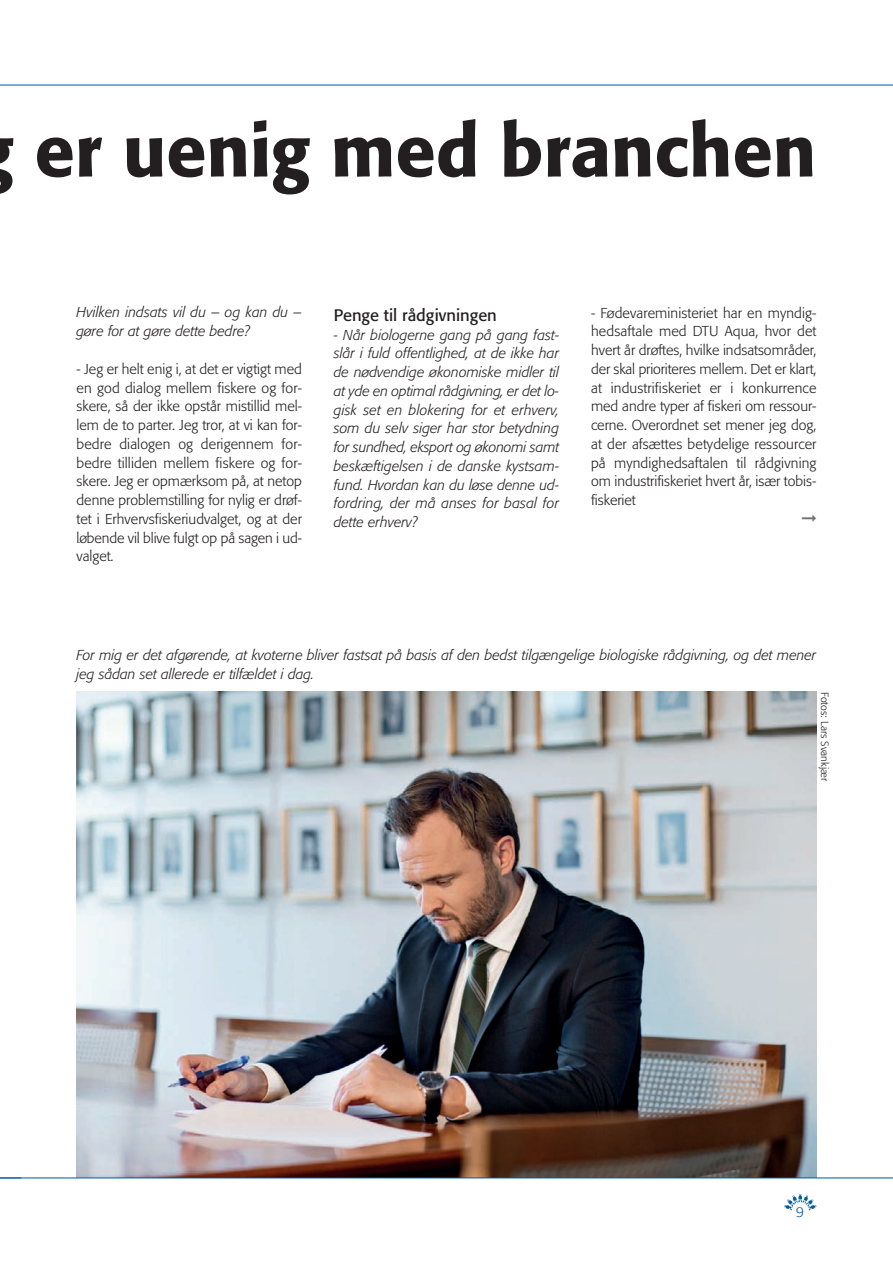
<style>
.page{position:relative;width:893px;height:1263px;background:#fff}
.page>*{position:absolute;margin:0;border:0;box-sizing:border-box;transform-origin:0 0}
.t1{font:500 72px "Formata";color:#231f20}
.t2{font:16.5px "Formata";color:#231f20}
.t3{font:300 14.25px/18.8px "Formata";color:#231f20;text-align:justify}
.t4{font:italic 300 14.25px/18.8px "Formata";color:#231f20}
.t5{font:300 14.25px "Formata";color:#015aaa}
.t6{font:300 10.5px "Formata";color:#231f20}
</style>
<div class="page">
<hr style="left:0;top:85px;width:893px;height:1px;background:#015aaa">
<svg style="left:784px;top:1194px;width:32px;height:16px"></svg>
<img style="left:77px;top:692px;width:739px;height:485px">
<hr style="left:0;top:1177px;width:893px;height:1px;background:#015aaa">
<h1 class="t1" style="left:34px;top:120px;width:783px">er uenig med branchen</h1>
<p class="t4" style="left:77px;top:304px;width:227px">Hvilken indsats vil du – og kan du – gøre for at gøre dette bedre?</p>
<p class="t3" style="left:77px;top:360px;width:227px">- Jeg er helt enig i, at det er vigtigt med en god dialog mellem fiskere og for&shy;skere, så der ikke opstår mistillid mel&shy;lem de to parter. Jeg tror, at vi kan for&shy;bedre dialogen og derigennem for&shy;bedre tilliden mellem fiskere og for&shy;skere. Jeg er opmærksom på, at netop denne problemstilling for nylig er drøf&shy;tet i Erhvervsfiskeriudvalget, og at der løbende vil blive fulgt op på sagen i ud&shy;valget.</p>
<p class="t2" style="left:334px;top:308px;width:165px">Penge til rådgivningen</p>
<p class="t4" style="left:334px;top:326px;width:227px;text-align:justify">- Når biologerne gang på gang fast&shy;slår i fuld offentlighed, at de ikke har de nødvendige økonomiske midler til at yde en optimal rådgivning, er det lo&shy;gisk set en blokering for et erhverv, som du selv siger har stor betydning for sundhed, eksport og økonomi samt beskæftigelsen i de danske kystsam&shy;fund. Hvordan kan du løse denne ud&shy;fordring, der må anses for basal for dette erhverv?</p>
<p class="t3" style="left:591px;top:304px;width:227px">- Fødevareministeriet har en myndig&shy;hedsaftale med DTU Aqua, hvor det hvert år drøftes, hvilke indsatsområder, der skal prioriteres mellem. Det er klart, at industrifiskeriet er i konkurrence med andre typer af fiskeri om ressour&shy;cerne. Overordnet set mener jeg dog, at der afsættes betydelige ressourcer på myndighedsaftalen til rådgivning om industrifiskeriet hvert år, især tobis&shy;fiskeriet</p>
<p class="t4" style="left:77px;top:647px;width:741px">For mig er det afgørende, at kvoterne bliver fastsat på basis af den bedst tilgængelige biologiske rådgivning, og det mener jeg sådan set allerede er tilfældet i dag.</p>
<p class="t6" style="left:829px;top:692px;width:90px;rotate:90deg">Fotos: Lars Svankjær</p>
<p class="t5" style="left:796px;top:1206px;width:10px">9</p>
</div>
